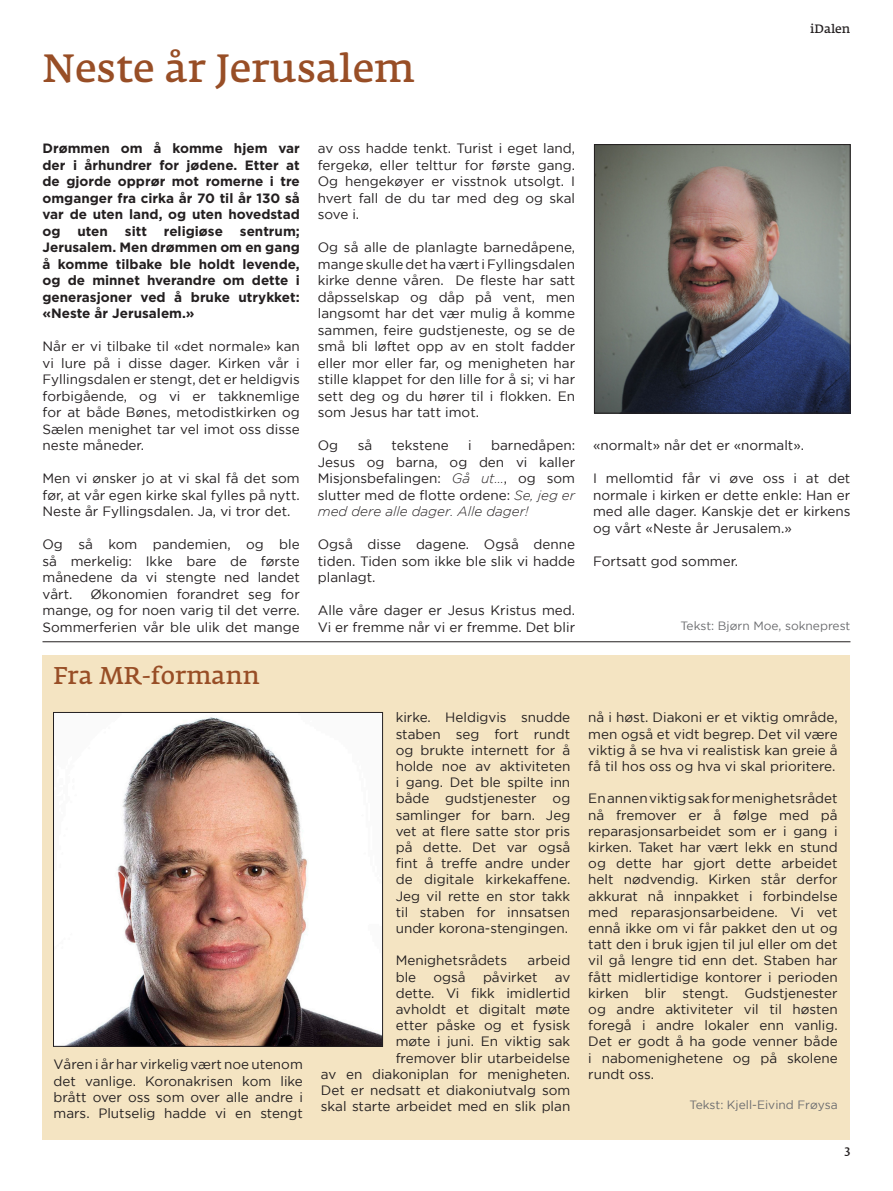
<style>
.page{position:relative;width:893px;height:1191px;background:#fff}
.page>*{position:absolute;margin:0;border:0;box-sizing:border-box;transform-origin:0 0}
.Overskrift{font:39px "Fedra Serif A Pro";color:#984e26}
.Overskrift_notiser{font:24px "Fedra Serif A Pro";color:#984e26}
.t1{font:13.5px/16.2px "Gotham";color:#231f20;text-align:justify}
.t2{font:700 13.5px/16.5px "Gotham";color:#231f20;text-align:justify}
.Tekst_og_foto{font:12px "Gotham";color:#6c6d70}
.t3{font:12px "Fedra Serif A Pro";color:#231f20}
.s1{font-weight:300;font-style:italic}
</style>
<div class="page">
<hr style="left:43px;top:641px;width:807px;height:1px;background:#231f20">
<div style="left:43px;top:656px;width:807px;height:484px;background:#f4e4c2"></div>
<img style="left:596px;top:146px;width:253px;height:265px">
<div style="left:594px;top:144px;width:257px;height:269px;border:1px solid #231f20"></div>
<img style="left:55px;top:714px;width:326px;height:330px">
<div style="left:53px;top:712px;width:330px;height:334px;border:1px solid #231f20"></div>
<p class="Overskrift" style="left:43px;top:44px;width:374px">Neste år Jerusalem</p>
<p class="t3" style="left:810px;top:22px;width:42px">iDalen</p>
<p class="t2" style="left:43px;top:140px;width:259px">Drømmen om å komme hjem var der i århundrer for jødene. Etter at de gjorde opprør mot romerne i tre omganger fra cirka år 70 til år 130 så var de uten land, og uten hovedstad og</p>
<p class="t2" style="left:78px;top:222px;width:32px">uten</p>
<p class="t2" style="left:125px;top:222px;width:24px">sitt</p>
<p class="t2" style="left:164px;top:222px;width:61px">religiøse</p>
<p class="t2" style="left:43px;top:222px;width:259px;text-indent:197px">sentrum; Jerusalem. Men drømmen om en gang å komme tilbake ble holdt levende, og de minnet hverandre om dette i generasjoner ved å bruke utrykket: «Neste år Jerusalem.»</p>
<p class="t1" style="left:43px;top:338px;width:259px">Når er vi tilbake til «det normale» kan vi lure på i disse dager. Kirken vår i Fyllingsdalen er stengt, det er heldigvis forbigående, og vi er takknemlige for at både Bønes, metodistkirken og Sælen menighet tar vel imot oss disse neste måneder.</p>
<p class="t1" style="left:43px;top:470px;width:259px">Men vi ønsker jo at vi skal få det som før, at vår egen kirke skal fylles på nytt.<br>Neste år Fyllingsdalen. Ja, vi tror det.</p>
<p class="t1" style="left:43px;top:536px;width:259px">Og så kom pandemien, og ble så merkelig: Ikke bare de første månedene da vi stengte ned landet vårt.</p>
<p class="t1" style="left:43px;top:585px;width:259px;text-indent:48px">Økonomien forandret seg for mange, og for noen varig til det verre.<br>Sommerferien vår ble ulik det mange</p>
<p class="Overskrift_notiser" style="left:54px;top:660px;width:208px">Fra MR-formann</p>
<p class="t1" style="left:54px;top:1056px;width:251px">Våren i år har virkelig vært noe utenom det vanlige. Koronakrisen kom like brått over oss som over alle andre i mars. Plutselig hadde vi en stengt</p>
<p class="t1" style="left:318px;top:140px;width:259px">av oss hadde tenkt. Turist i eget land, fergekø, eller telttur for første gang.<br>Og hengekøyer er visstnok utsolgt. I hvert fall de du tar med deg og skal sove i.</p>
<p class="t1" style="left:318px;top:239px;width:259px">Og så alle de planlagte barnedåpene, mange skulle det ha vært i Fyllingsdalen kirke denne våren. De fleste har satt dåpsselskap og dåp på vent, men langsomt har det vær mulig å komme sammen, feire gudstjeneste, og se de små bli løftet opp av en stolt fadder eller mor eller far, og menigheten har stille klappet for den lille for å si; vi har sett deg og du hører til i flokken. En som Jesus har tatt imot.</p>
<p class="t1" style="left:318px;top:437px;width:22px">Og</p>
<p class="t1" style="left:358px;top:437px;width:16px">så</p>
<p class="t1" style="left:392px;top:437px;width:59px">tekstene</p>
<p class="t1" style="left:468px;top:437px;width:5px">i</p>
<p class="t1" style="left:318px;top:437px;width:259px;text-indent:173px">barnedåpen:<br>Jesus og barna, og den vi kaller Misjonsbefalingen: <span class="s1">Gå ut…</span>, og som slutter med de flotte ordene: <span class="s1">Se, jeg er med dere alle dager. Alle dager!</span></p>
<p class="t1" style="left:318px;top:536px;width:259px">Også disse dagene. Også denne tiden. Tiden som ikke ble slik vi hadde planlagt.</p>
<p class="t1" style="left:318px;top:602px;width:259px">Alle våre dager er Jesus Kristus med.<br>Vi er fremme når vi er fremme. Det blir</p>
<p class="t1" style="left:593px;top:437px;width:213px">«normalt» når det er «normalt».</p>
<p class="t1" style="left:593px;top:470px;width:259px">I mellomtid får vi øve oss i at det normale i kirken er dette enkle: Han er med alle dager. Kanskje det er kirkens og vårt «Neste år Jerusalem.»</p>
<p class="t1" style="left:593px;top:552px;width:147px">Fortsatt god sommer.</p>
<p class="Tekst_og_foto" style="left:680px;top:619px;width:172px">Tekst: Bjørn Moe, sokneprest</p>
<p class="t1" style="left:396px;top:709px;width:176px">kirke. Heldigvis snudde staben seg fort rundt og brukte internett for å holde noe av aktiviteten i gang. Det ble spilte inn både gudstjenester og samlinger for barn. Jeg vet at flere satte stor pris på dette. Det var også fint å treffe andre under de digitale kirkekaffene.<br>Jeg vil rette en stor takk til staben for innsatsen under korona-stengingen.</p>
<p class="t1" style="left:396px;top:952px;width:113px">Menighetsrådets</p>
<p class="t1" style="left:528px;top:952px;width:44px">arbeid</p>
<p class="t1" style="left:396px;top:968px;width:22px">ble</p>
<p class="t1" style="left:433px;top:968px;width:34px">også</p>
<p class="t1" style="left:483px;top:968px;width:56px">påvirket</p>
<p class="t1" style="left:321px;top:968px;width:251px;text-align:right">av<br>dette. Vi fikk imidlertid<br>avholdt et digitalt møte<br>etter påske og et fysisk<br>møte i juni. En viktig sak<br>fremover blir utarbeidelse<br>av en diakoniplan for menigheten.<br>Det er nedsatt et diakoniutvalg som skal starte arbeidet med en slik plan</p>
<p class="t1" style="left:588px;top:709px;width:251px">nå i høst. Diakoni er et viktig område, men også et vidt begrep. Det vil være viktig å se hva vi realistisk kan greie å få til hos oss og hva vi skal prioritere.</p>
<p class="t1" style="left:588px;top:790px;width:251px">En annen viktig sak for menighetsrådet nå fremover er å følge med på reparasjonsarbeidet som er i gang i kirken. Taket har vært lekk en stund og dette har gjort dette arbeidet helt nødvendig. Kirken står derfor akkurat nå innpakket i forbindelse med reparasjonsarbeidene. Vi vet ennå ikke om vi får pakket den ut og tatt den i bruk igjen til jul eller om det vil gå lengre tid enn det. Staben har fått midlertidige kontorer i perioden kirken blir stengt. Gudstjenester og andre aktiviteter vil til høsten foregå i andre lokaler enn vanlig.<br>Det er godt å ha gode venner både i nabomenighetene og på skolene rundt oss.</p>
<p class="Tekst_og_foto" style="left:689px;top:1098px;width:150px">Tekst: Kjell-Eivind Frøysa</p>
<p class="t3" style="left:844px;top:1142px;width:7px">3</p>
</div>
